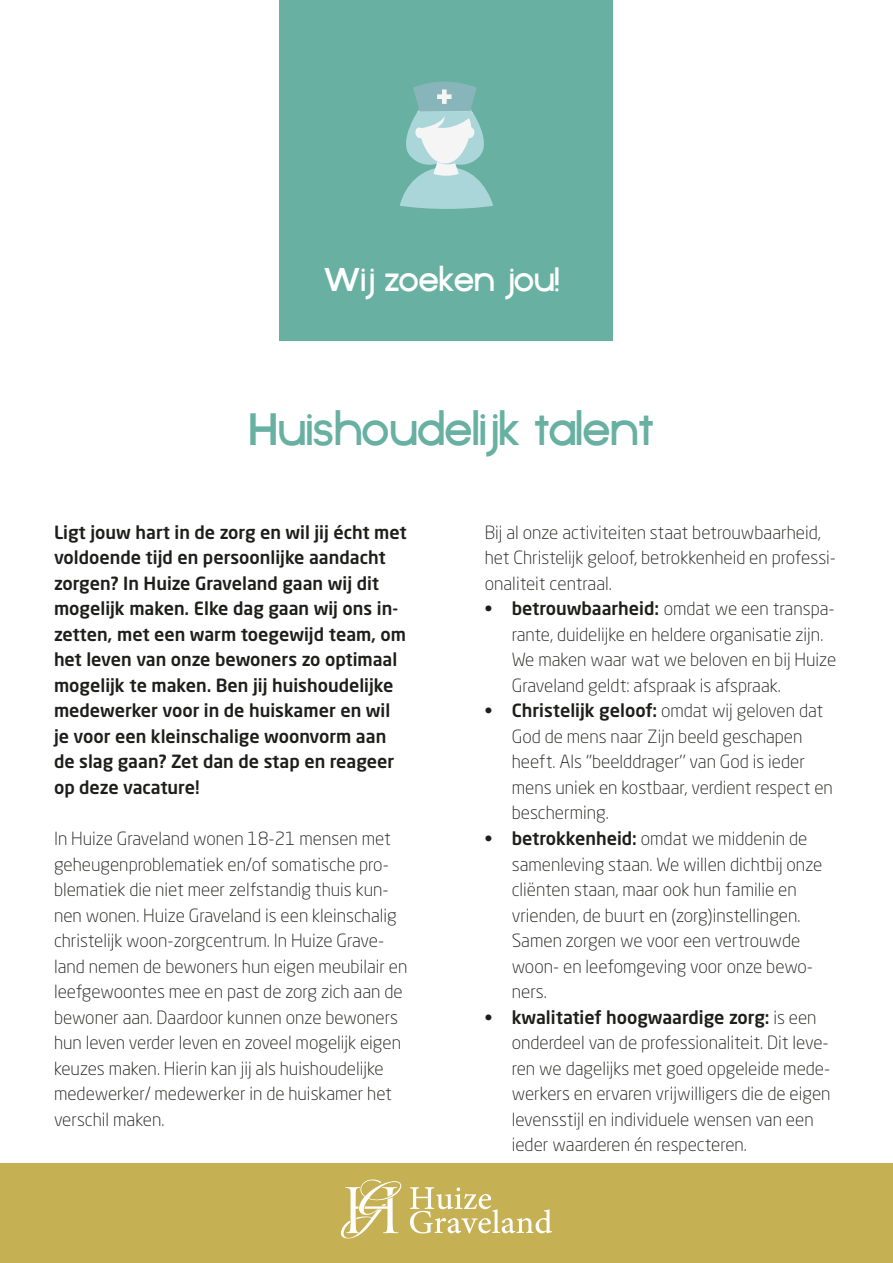
<style>
.page{position:relative;width:893px;height:1263px;background:#fff}
.page>*{position:absolute;margin:0;border:0;box-sizing:border-box;transform-origin:0 0}
.t1{font:49.5px "Cosmic";color:#68b0a2}
.t2{font:36px "Cosmic";color:#fff}
.t3{font:300 18px/25.5px "Neo Sans Std";color:#1d1d1b}
.t4{font:500 18px/25.5px "Neo Sans Std";color:#1d1d1b}
.s1{font-weight:500}
</style>
<div class="page">
<div style="left:0;top:1163px;width:893px;height:100px;background:#c5b054"></div>
<svg style="left:410px;top:1187px;width:142px;height:46px"></svg>
<svg style="left:341px;top:1179px;width:60px;height:60px"></svg>
<div style="left:280px;top:0;width:333px;height:341px;background:#68b0a2"></div>
<svg style="left:400px;top:81px;width:93px;height:128px"></svg>
<p class="t2" style="left:324px;top:261px;width:238px">Wij zoeken jou!</p>
<p class="t1" style="left:249px;top:403px;width:406px">Huishoudelijk talent</p>
<p class="t4" style="left:54px;top:519px;width:354px">Ligt jouw hart in de zorg en wil jij écht met voldoende tijd en persoonlijke aandacht zorgen? In Huize Graveland gaan wij dit mogelijk maken. Elke dag gaan wij ons in&shy;zetten, met een warm toegewijd team, om het leven van onze bewoners zo optimaal mogelijk te maken. Ben jij huishoudelijke medewerker voor in de huiskamer en wil je voor een kleinschalige woonvorm aan de slag gaan? Zet dan de stap en reageer op deze vacature!</p>
<p class="t3" style="left:54px;top:825px;width:355px">In Huize Graveland wonen 18-21 mensen met geheugenproblematiek en/of somatische pro&shy;blematiek die niet meer zelfstandig thuis kun&shy;nen wonen. Huize Graveland is een kleinschalig christelijk woon-zorgcentrum. In Huize Grave&shy;land nemen de bewoners hun eigen meubilair en leefgewoontes mee en past de zorg zich aan de bewoner aan. Daardoor kunnen onze bewoners hun leven verder leven en zoveel mogelijk eigen keuzes maken. Hierin kan jij als huishoudelijke medewerker/ medewerker in de huiskamer het verschil maken.</p>
<p class="t3" style="left:485px;top:519px;width:353px">Bij al onze activiteiten staat betrouwbaarheid, het Christelijk geloof, betrokkenheid en professi&shy;onaliteit centraal.</p>
<p class="t3" style="left:512px;top:596px;width:326px;text-indent:-27px"><span class="s1">• betrouwbaarheid:</span> omdat we een transpa&shy;rante, duidelijke en heldere organisatie zijn.<br>We maken waar wat we beloven en bij Huize Graveland geldt: afspraak is afspraak.</p>
<p class="t3" style="left:512px;top:698px;width:323px;text-indent:-27px"><span class="s1">• Christelijk geloof:</span> omdat wij geloven dat God de mens naar Zijn beeld geschapen heeft. Als ‘’beelddrager’’ van God is ieder mens uniek en kostbaar, verdient respect en bescherming.</p>
<p class="t3" style="left:512px;top:825px;width:312px;text-indent:-27px"><span class="s1">• betrokkenheid:</span> omdat we middenin de samenleving staan. We willen dichtbij onze cliënten staan, maar ook hun familie en vrienden, de buurt en (zorg)instellingen.<br>Samen zorgen we voor een vertrouwde woon- en leefomgeving voor onze bewo&shy;ners.</p>
<p class="t3" style="left:512px;top:1004px;width:320px;text-indent:-27px"><span class="s1">• kwalitatief hoogwaardige zorg:</span> is een onderdeel van de professionaliteit. Dit leve&shy;ren we dagelijks met goed opgeleide mede&shy;werkers en ervaren vrijwilligers die de eigen levensstijl en individuele wensen van een ieder waarderen én respecteren.</p>
</div>
